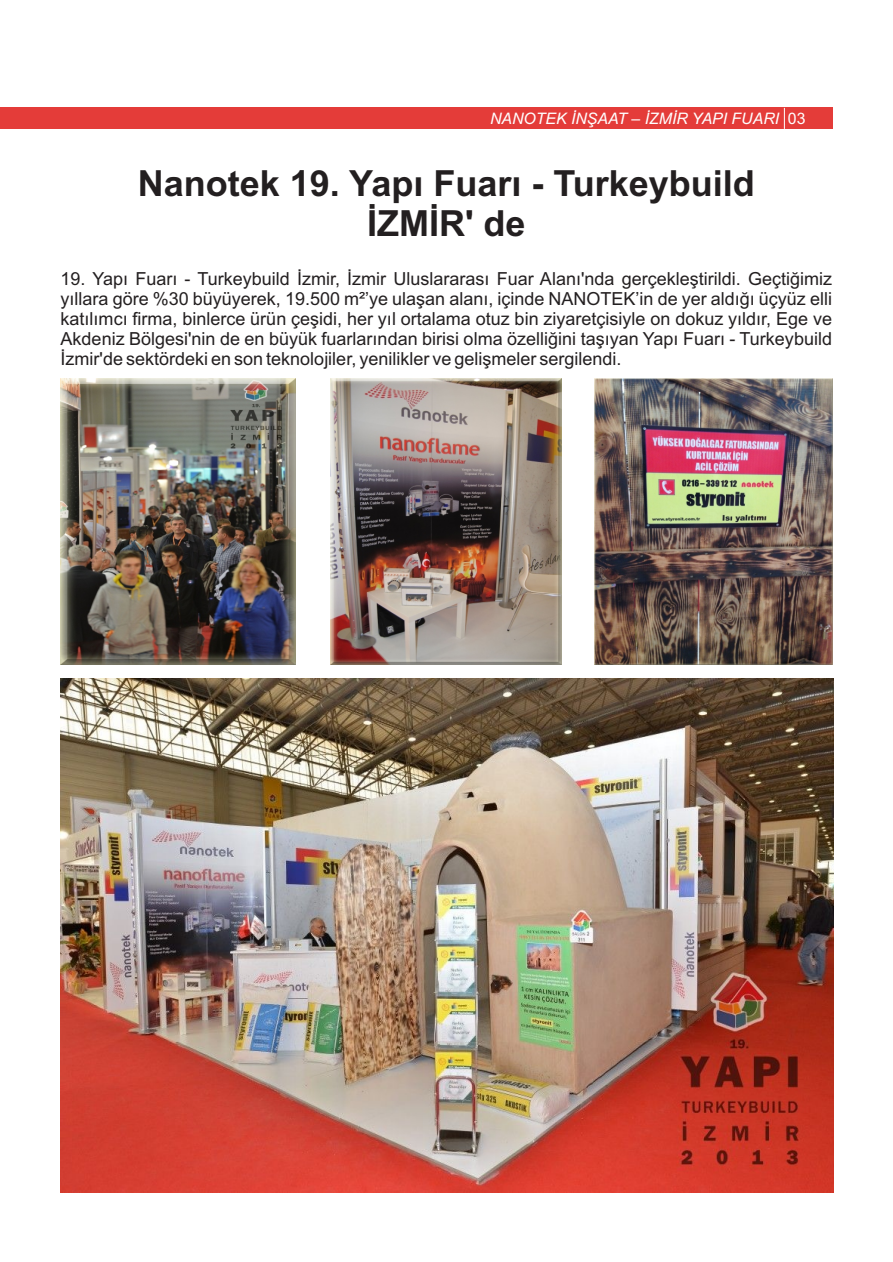
<style>
.page{position:relative;width:893px;height:1262px;background:#fff}
.page>*{position:absolute;margin:0;border:0;box-sizing:border-box;transform-origin:0 0}
.t1{font:700 36px/40.2px "Arial";color:#231f20;text-align:center}
.t2{font:18px/20.1px "Arial";color:#231f20;text-align:justify}
.t3{font:italic 15.9px "Arial";color:#fff}
.s1{font-style:normal}
</style>
<div class="page">
<div style="left:0;top:108px;width:832px;height:21px;background:#e43c39"></div>
<svg style="left:784px;top:108px;width:1px;height:21px"></svg>
<img style="left:61px;top:678px;width:772px;height:514px">
<img style="left:330px;top:378px;width:231px;height:286px">
<img style="left:594px;top:378px;width:238px;height:286px">
<img style="left:60px;top:378px;width:235px;height:286px">
<p class="t3" style="left:490px;top:113px;width:317px">NANOTEK İNŞAAT – İZMİR YAPI FUARI <span class="s1">03</span></p>
<h1 class="t1" style="left:138px;top:167px;width:618px">Nanotek 19. Yapı Fuarı - Turkeybuild<br>İZMİR' de</h1>
<p class="t2" style="left:61px;top:270px;width:773px">19. Yapı Fuarı - Turkeybuild İzmir, İzmir Uluslararası Fuar Alanı'nda gerçekleştirildi. Geçtiğimiz yıllara göre %30 büyüyerek, 19.500 m²’ye ulaşan alanı, içinde NANOTEK’in de yer aldığı üçyüz elli katılımcı firma, binlerce ürün çeşidi, her yıl ortalama otuz bin ziyaretçisiyle on dokuz yıldır, Ege ve Akdeniz Bölgesi'nin de en büyük fuarlarından birisi olma özelliğini taşıyan Yapı Fuarı - Turkeybuild İzmir'de sektördeki en son teknolojiler, yenilikler ve gelişmeler sergilendi.</p>
</div>
